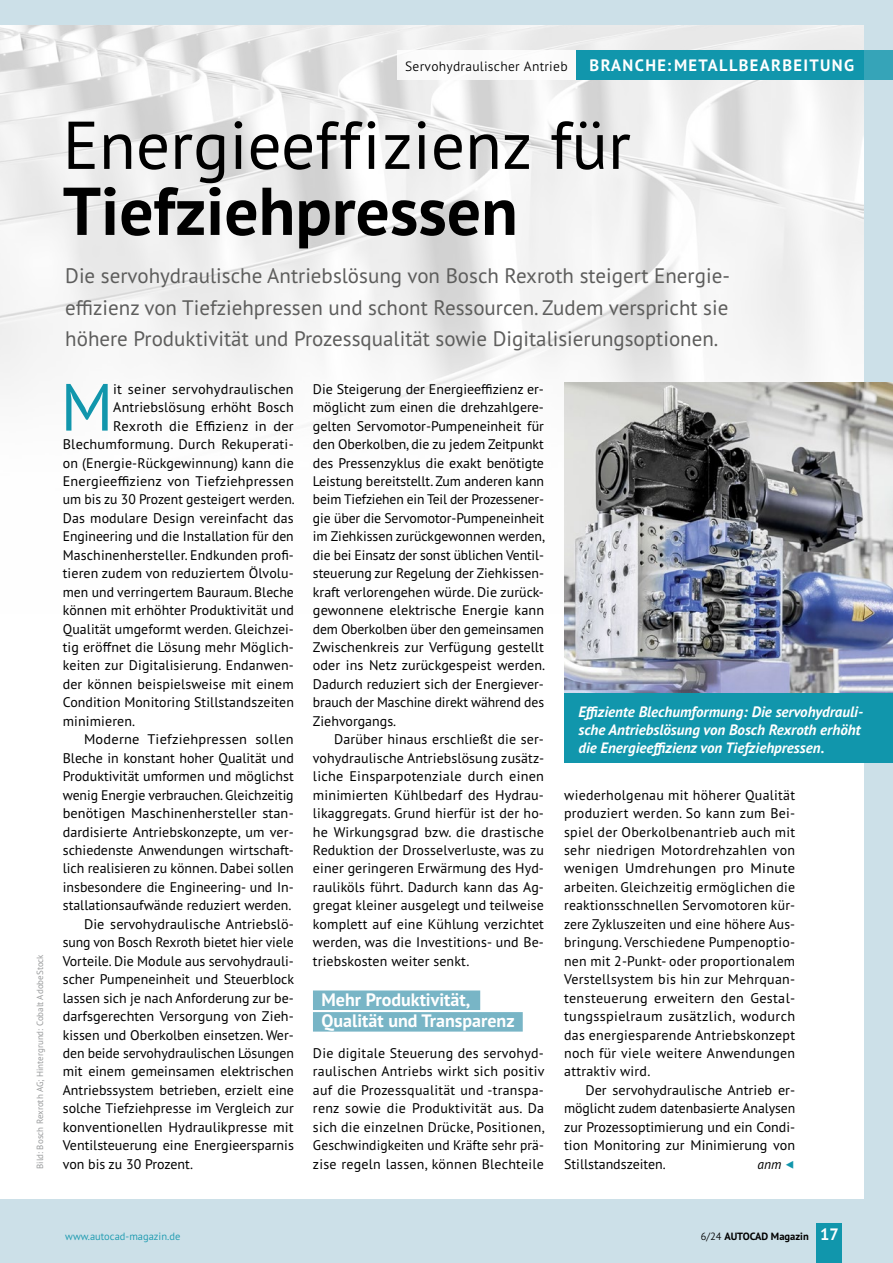
<style>
.page{position:relative;width:893px;height:1263px;background:#cce0e8}
.page>*{position:absolute;margin:0;border:0;box-sizing:border-box;transform-origin:0 0}
.t1{font:67.5px "PT Sans Pro";color:#000}
.t2{font:700 67.5px "PT Sans Pro";color:#000}
.t3{font:66.6px "PT Sans Pro";color:#1196ac}
.t4{font:21px/31.5px "PT Sans Pro";color:#5d5d5c;text-align:justify}
.t5{font:700 18px/21.6px "PT Sans Pro";color:#fff}
.t6{font:700 16.5px "PT Sans Pro";letter-spacing:.08em;color:#fff}
.t7{font:italic 700 15px/18px "PT Sans Pro";color:#fff}
.t8{font:13.95px/18.5px "PT Sans Pro";color:#000;text-align:justify}
.t9{font:13.95px "PT Sans Pro";letter-spacing:.02em;color:#000}
.t10{font:300 13.5px "PT Sans Pro";letter-spacing:.02em;color:#000}
.t11{font:italic 13.5px "PT Sans Pro";color:#000}
.t12{font:300 10.5px "PT Sans Pro";color:#1196ac}
.t13{font:700 10.5px "PT Sans Pro";color:#000}
.t14{font:9px "PT Sans Pro";color:#999b9c}
.s1{font-weight:300}
.s2{font-size:16.5px;color:#fff}
</style>
<div class="page">
<div style="left:0;top:26px;width:863px;height:1173px;background:#fff"></div>
<svg style="left:0;top:26px;width:863px;height:400px;fill:#f2f2f2"></svg>
<div style="left:816px;top:1223px;width:26px;height:40px;background:#1196ac"></div>
<div style="left:564px;top:692px;width:329px;height:71px;background:#1196ac"></div>
<div style="left:313px;top:990px;width:167px;height:20px;background:#78b5c6"></div>
<div style="left:313px;top:1012px;width:210px;height:19px;background:#78b5c6"></div>
<div style="left:576px;top:50px;width:287px;height:29px;background:#1196ac"></div>
<div style="left:863px;top:50px;width:30px;height:29px;background:#36a4b8"></div>
<div style="left:398px;top:50px;width:178px;height:29px;background:#fff"></div>
<img style="left:564px;top:383px;width:329px;height:309px">
<p class="t10" style="left:405px;top:57px;width:164px">Servohydraulischer Antrieb</p>
<p class="t6" style="left:590px;top:54px;width:266px">BRANCHE: METALLBEARBEITUNG</p>
<p class="t14" style="left:34px;top:1169px;width:216px;rotate:-90deg">Bild: Bosch Rexroth AG; Hintergrund: Cobalt AdobeStock</p>
<h1 class="t1" style="left:63px;top:101px;width:570px">Energieeffizienz für</h1>
<h1 class="t2" style="left:63px;top:167px;width:457px">Tiefziehpressen</h1>
<h3 class="t4" style="left:65px;top:260px;width:665px">Die servohydraulische Antriebslösung von Bosch Rexroth steigert Energie&shy;effizienz von Tiefziehpressen und schont Ressourcen. Zudem verspricht sie höhere Produktivität und Prozessqualität sowie Digitalisierungsoptionen.</h3>
<h2 class="t3" style="left:61px;top:364px;width:54px">M</h2>
<p class="t8" style="left:113px;top:379px;width:182px">it seiner servohydraulischen</p>
<p class="t8" style="left:113px;top:398px;width:182px">Antriebslösung erhöht Bosch</p>
<p class="t9" style="left:113px;top:417px;width:182px">Rexroth die Effizienz in der</p>
<p class="t8" style="left:63px;top:435px;width:233px">Blechumformung. Durch Rekuperati-</p>
<p class="t8" style="left:63px;top:453px;width:233px">on (Energie-Rückgewinnung) kann die</p>
<p class="t8" style="left:63px;top:471px;width:233px">Energieeffizienz von Tiefziehpressen</p>
<p class="t8" style="left:63px;top:490px;width:234px">um bis zu 30 Prozent gesteigert werden.</p>
<p class="t8" style="left:63px;top:508px;width:233px">Das modulare Design vereinfacht das</p>
<p class="t8" style="left:63px;top:527px;width:232px">Engineering und die Installation für den</p>
<p class="t8" style="left:63px;top:545px;width:233px">Maschinenhersteller. Endkunden profi-</p>
<p class="t8" style="left:63px;top:564px;width:233px">tieren zudem von reduziertem Ölvolu-</p>
<p class="t8" style="left:63px;top:582px;width:233px">men und verringertem Bauraum. Bleche</p>
<p class="t8" style="left:63px;top:601px;width:233px">können mit erhöhter Produktivität und</p>
<p class="t8" style="left:63px;top:619px;width:233px">Qualität umgeformt werden. Gleichzei-</p>
<p class="t8" style="left:63px;top:637px;width:233px">tig eröffnet die Lösung mehr Möglich-</p>
<p class="t8" style="left:63px;top:656px;width:233px">keiten zur Digitalisierung. Endanwen-</p>
<p class="t8" style="left:63px;top:674px;width:233px">der können beispielsweise mit einem</p>
<p class="t8" style="left:63px;top:693px;width:233px">Condition Monitoring Stillstandszeiten</p>
<p class="t8" style="left:63px;top:711px;width:74px">minimieren.</p>
<p class="t8" style="left:84px;top:730px;width:211px">Moderne Tiefziehpressen sollen</p>
<p class="t8" style="left:63px;top:748px;width:233px">Bleche in konstant hoher Qualität und</p>
<p class="t8" style="left:63px;top:767px;width:233px">Produktivität umformen und möglichst</p>
<p class="t8" style="left:63px;top:785px;width:232px">wenig Energie verbrauchen. Gleichzeitig</p>
<p class="t8" style="left:63px;top:803px;width:233px">benötigen Maschinenhersteller stan-</p>
<p class="t8" style="left:63px;top:822px;width:233px">dardisierte Antriebskonzepte, um ver-</p>
<p class="t8" style="left:63px;top:840px;width:233px">schiedenste Anwendungen wirtschaft-</p>
<p class="t8" style="left:63px;top:859px;width:233px">lich realisieren zu können. Dabei sollen</p>
<p class="t8" style="left:63px;top:877px;width:233px">insbesondere die Engineering- und In-</p>
<p class="t8" style="left:63px;top:896px;width:230px">stallationsaufwände reduziert werden.</p>
<p class="t8" style="left:84px;top:914px;width:211px">Die servohydraulische Antriebslö-</p>
<p class="t8" style="left:63px;top:933px;width:232px">sung von Bosch Rexroth bietet hier viele</p>
<p class="t8" style="left:63px;top:951px;width:233px">Vorteile. Die Module aus servohydrauli-</p>
<p class="t8" style="left:63px;top:970px;width:233px">scher Pumpeneinheit und Steuerblock</p>
<p class="t8" style="left:63px;top:988px;width:233px">lassen sich je nach Anforderung zur be-</p>
<p class="t8" style="left:63px;top:1006px;width:233px">darfsgerechten Versorgung von Zieh-</p>
<p class="t8" style="left:63px;top:1025px;width:233px">kissen und Oberkolben einsetzen. Wer-</p>
<p class="t8" style="left:63px;top:1043px;width:233px">den beide servohydraulischen Lösungen</p>
<p class="t8" style="left:63px;top:1062px;width:232px">mit einem gemeinsamen elektrischen</p>
<p class="t8" style="left:63px;top:1080px;width:233px">Antriebssystem betrieben, erzielt eine</p>
<p class="t8" style="left:63px;top:1099px;width:233px">solche Tiefziehpresse im Vergleich zur</p>
<p class="t8" style="left:63px;top:1117px;width:232px">konventionellen Hydraulikpresse mit</p>
<p class="t8" style="left:63px;top:1136px;width:233px">Ventilsteuerung eine Energieersparnis</p>
<p class="t8" style="left:63px;top:1154px;width:132px">von bis zu 30 Prozent.</p>
<p class="t8" style="left:313px;top:379px;width:234px">Die Steigerung der Energieeffizienz er&shy;möglicht zum einen die drehzahlgere&shy;gelten Servomotor-Pumpeneinheit für den Oberkolben, die zu jedem Zeitpunkt des Pressenzyklus die exakt benötigte Leistung bereitstellt. Zum anderen kann beim Tiefziehen ein Teil der Prozessener&shy;gie über die Servomotor-Pumpeneinheit im Ziehkissen zurückgewonnen werden, die bei Einsatz der sonst üblichen Ventil&shy;steuerung zur Regelung der Ziehkissen&shy;kraft verlorengehen würde. Die zurück&shy;gewonnene elektrische Energie kann dem Oberkolben über den gemeinsamen Zwischenkreis zur Verfügung gestellt oder ins Netz zurückgespeist werden.<br>Dadurch reduziert sich der Energiever&shy;brauch der Maschine direkt während des Ziehvorgangs.</p>
<p class="t8" style="left:313px;top:730px;width:233px;text-indent:21px">Darüber hinaus erschließt die ser&shy;vohydraulische Antriebslösung zusätz&shy;liche Einsparpotenziale durch einen minimierten Kühlbedarf des Hydrau&shy;likaggregats. Grund hierfür ist der ho&shy;he Wirkungsgrad bzw. die drastische Reduktion der Drosselverluste, was zu einer geringeren Erwärmung des Hyd&shy;rauliköls führt. Dadurch kann das Ag&shy;gregat kleiner ausgelegt und teilweise komplett auf eine Kühlung verzichtet werden, was die Investitions- und Be&shy;triebskosten weiter senkt.</p>
<p class="t5" style="left:321px;top:988px;width:195px">Mehr Produktivität,<br>Qualität und Transparenz</p>
<p class="t8" style="left:313px;top:1043px;width:233px">Die digitale Steuerung des servohyd&shy;raulischen Antriebs wirkt sich positiv auf die Prozessqualität und -transpa&shy;renz sowie die Produktivität aus. Da sich die einzelnen Drücke, Positionen, Geschwindigkeiten und Kräfte sehr prä&shy;zise regeln lassen, können Blechteile</p>
<p class="t7" style="left:578px;top:702px;width:286px">Effiziente Blechumformung: Die servohydrauli&shy;sche Antriebslösung von Bosch Rexroth erhöht die Energieeffizienz von Tiefziehpressen.</p>
<p class="t8" style="left:564px;top:785px;width:233px">wiederholgenau mit höherer Qualität produziert werden. So kann zum Bei&shy;spiel der Oberkolbenantrieb auch mit sehr niedrigen Motordrehzahlen von wenigen Umdrehungen pro Minute arbeiten. Gleichzeitig ermöglichen die reaktionsschnellen Servomotoren kür&shy;zere Zykluszeiten und eine höhere Aus&shy;bringung. Verschiedene Pumpenoptio&shy;nen mit 2-Punkt- oder proportionalem Verstellsystem bis hin zur Mehrquan&shy;tensteuerung erweitern den Gestal&shy;tungsspielraum zusätzlich, wodurch das energiesparende Antriebskonzept noch für viele weitere Anwendungen attraktiv wird.</p>
<p class="t8" style="left:564px;top:1080px;width:233px;text-indent:21px">Der servohydraulische Antrieb er&shy;möglicht zudem datenbasierte Analysen zur Prozessoptimierung und ein Condi&shy;tion Monitoring zur Minimierung von Stillstandszeiten.</p>
<p class="t11" style="left:757px;top:1155px;width:25px">anm</p>
<p class="t12" style="left:65px;top:1229px;width:117px">www.autocad-magazin.de</p>
<p class="t13" style="left:701px;top:1229px;width:140px"><span class="s1">6/24</span> AUTOCAD Magazin <span class="s2">17</span></p>
</div>
